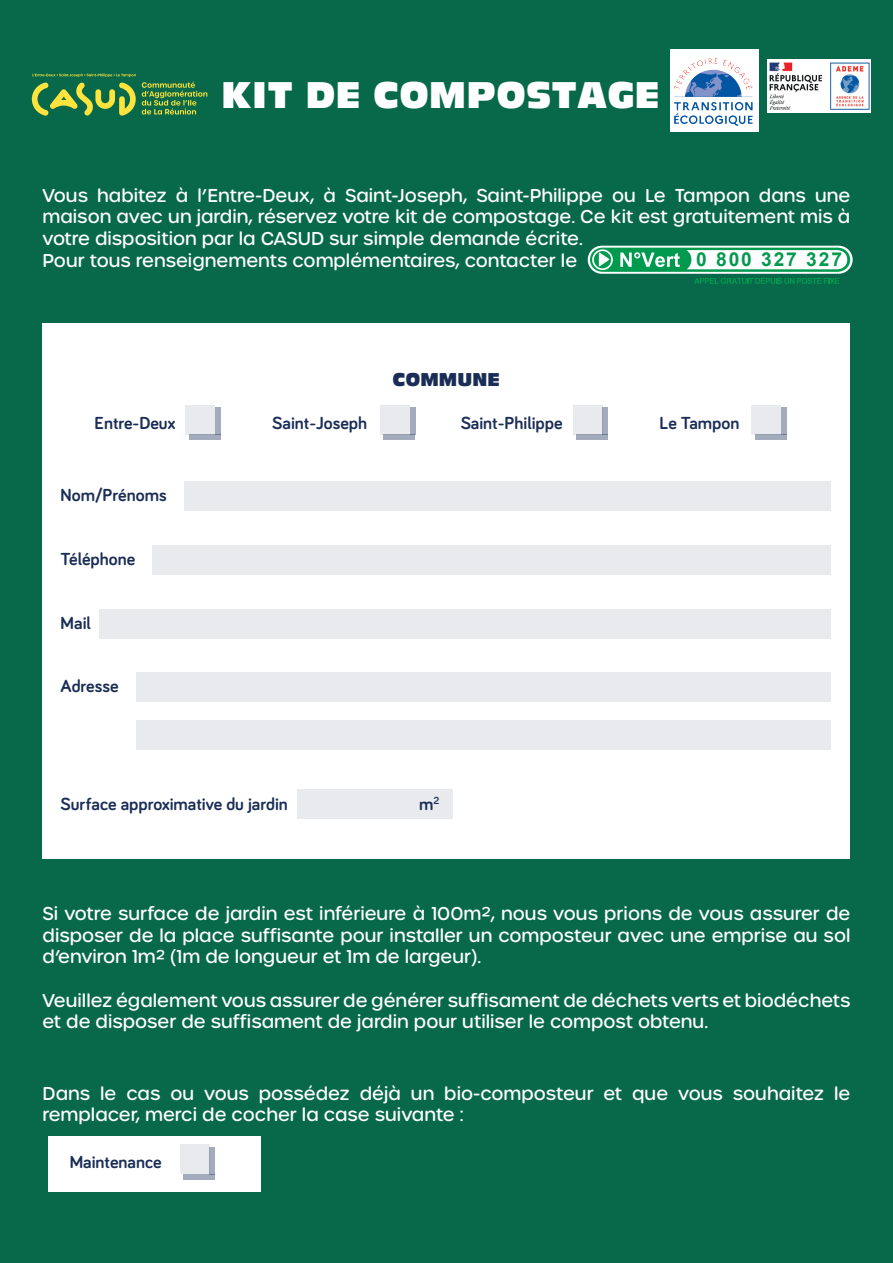
<style>
.page{position:relative;width:893px;height:1263px;background:#08694a}
.page>*{position:absolute;margin:0;border:0;box-sizing:border-box;transform-origin:0 0}
.t1{font:36px "Antique Olive Compact";color:#fff}
.t2{font:700 19.2px "Arial";letter-spacing:.1em;color:#009a4e}
.t3{font:500 18px/21.6px "Urbane Rounded";color:#fff}
.t4{font:700 18px "Bariol";color:#1a2d57}
.t5{font:18px "Antique Olive Compact";color:#1a2d57}
</style>
<div class="page">
<div style="left:43px;top:323px;width:807px;height:536px;background:#fff"></div>
<div style="left:48px;top:1136px;width:213px;height:55px;background:#fff"></div>
<div style="left:184px;top:481px;width:647px;height:30px;background:#e8eaee"></div>
<div style="left:152px;top:545px;width:679px;height:30px;background:#e8eaee"></div>
<div style="left:99px;top:609px;width:732px;height:30px;background:#e8eaee"></div>
<div style="left:136px;top:672px;width:695px;height:30px;background:#e8eaee"></div>
<div style="left:186px;top:405px;width:29px;height:30px;background:#e8eaee"></div>
<div style="left:215px;top:408px;width:5px;height:27px;background:#a4abbc"></div>
<div style="left:189px;top:435px;width:31px;height:5px;background:#a4abbc"></div>
<div style="left:380px;top:405px;width:30px;height:30px;background:#e8eaee"></div>
<div style="left:410px;top:408px;width:5px;height:27px;background:#a4abbc"></div>
<div style="left:384px;top:435px;width:31px;height:5px;background:#a4abbc"></div>
<div style="left:573px;top:405px;width:30px;height:30px;background:#e8eaee"></div>
<div style="left:603px;top:408px;width:5px;height:27px;background:#a4abbc"></div>
<div style="left:576px;top:435px;width:32px;height:5px;background:#a4abbc"></div>
<div style="left:752px;top:405px;width:29px;height:30px;background:#e8eaee"></div>
<div style="left:781px;top:408px;width:5px;height:27px;background:#a4abbc"></div>
<div style="left:755px;top:435px;width:31px;height:5px;background:#a4abbc"></div>
<div style="left:180px;top:1144px;width:30px;height:30px;background:#e8eaee"></div>
<div style="left:210px;top:1147px;width:5px;height:27px;background:#a4abbc"></div>
<div style="left:183px;top:1174px;width:32px;height:5px;background:#a4abbc"></div>
<div style="left:670px;top:49px;width:88px;height:83px;background:#fff"></div>
<img style="left:674px;top:58px;width:80px;height:68px">
<img style="left:768px;top:59px;width:103px;height:53px">
<div style="left:136px;top:720px;width:695px;height:30px;background:#e8eaee"></div>
<div style="left:297px;top:789px;width:155px;height:30px;background:#e8eaee"></div>
<svg style="left:142px;top:82px;width:65px;height:33px"></svg>
<svg style="left:32px;top:73px;width:104px;height:43px"></svg>
<svg style="left:588px;top:246px;width:265px;height:28px"></svg>
<svg style="left:590px;top:248px;width:260px;height:24px;background:#95d4b5"></svg>
<svg style="left:694px;top:278px;width:145px;height:6px"></svg>
<h1 class="t1" style="left:221px;top:72px;width:440px">KIT DE COMPOSTAGE</h1>
<p class="t3" style="left:43px;top:185px;width:809px">Vous habitez à l’Entre-Deux, à Saint-Joseph, Saint-Philippe ou Le Tampon dans une maison avec un jardin, réservez votre kit de compostage. Ce kit est gratuitement mis à votre disposition par la CASUD sur simple demande écrite.<br>Pour tous renseignements complémentaires, contacter le</p>
<p class="t2" style="left:696px;top:246px;width:147px">0 800 327 327</p>
<p class="t5" style="left:393px;top:368px;width:109px">COMMUNE</p>
<p class="t4" style="left:95px;top:410px;width:82px">Entre-Deux</p>
<p class="t4" style="left:272px;top:410px;width:96px">Saint-Joseph</p>
<p class="t4" style="left:461px;top:410px;width:103px">Saint-Philippe</p>
<p class="t4" style="left:659px;top:410px;width:81px">Le Tampon</p>
<p class="t4" style="left:61px;top:483px;width:108px">Nom/Prénoms</p>
<p class="t4" style="left:61px;top:547px;width:76px">Téléphone</p>
<p class="t4" style="left:61px;top:611px;width:32px">Mail</p>
<p class="t4" style="left:61px;top:673px;width:59px">Adresse</p>
<p class="t4" style="left:61px;top:792px;width:229px">Surface approximative du jardin</p>
<p class="t4" style="left:419px;top:792px;width:22px">m<sup>2</sup></p>
<p class="t3" style="left:43px;top:903px;width:809px;text-align:justify">Si votre surface de jardin est inférieure à 100m², nous vous prions de vous assurer de disposer de la place suffisante pour installer un composteur avec une emprise au sol d’environ 1m² (1m de longueur et 1m de largeur).</p>
<p class="t3" style="left:43px;top:989px;width:809px">Veuillez également vous assurer de générer suffisament de déchets verts et biodéchets et de disposer de suffisament de jardin pour utiliser le compost obtenu.</p>
<p class="t3" style="left:43px;top:1082px;width:809px">Dans le cas ou vous possédez déjà un bio-composteur et que vous souhaitez le remplacer, merci de cocher la case suivante :</p>
<p class="t4" style="left:70px;top:1149px;width:93px">Maintenance</p>
</div>
